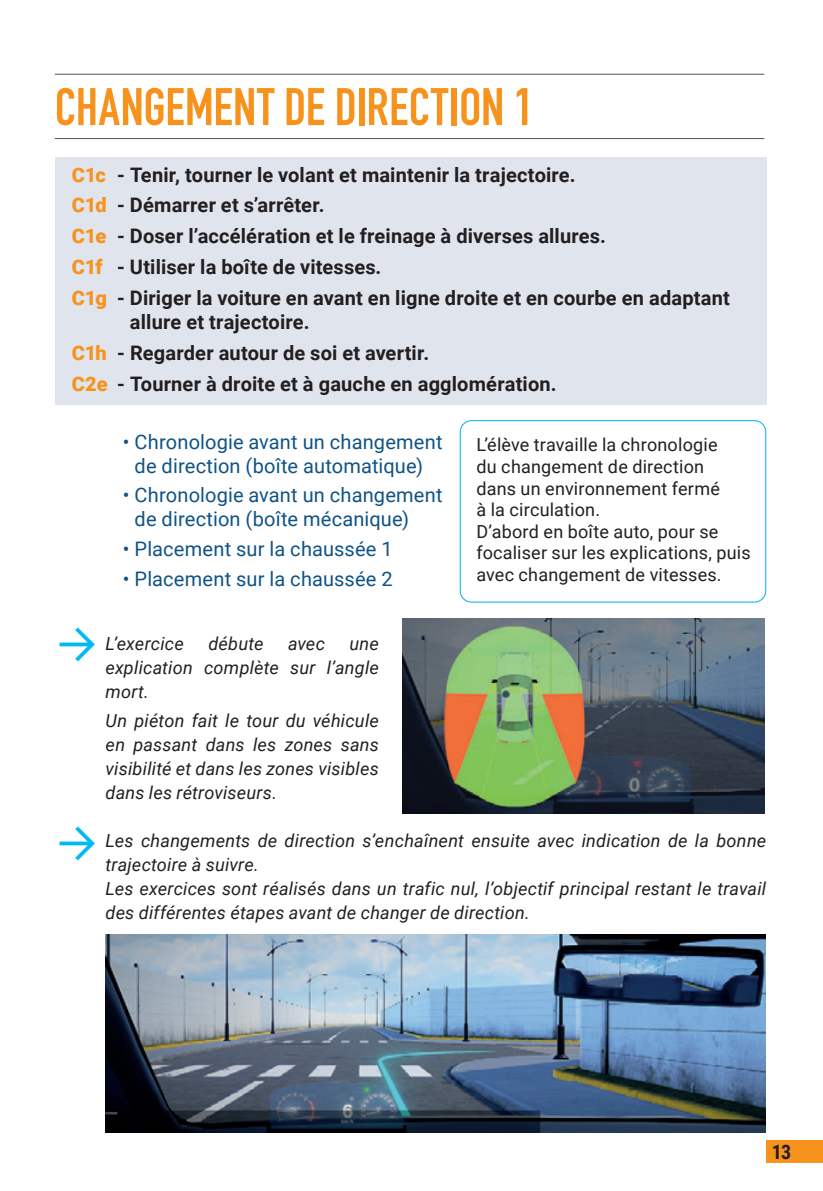
<style>
.page{position:relative;width:823px;height:1191px;background:#fff}
.page>*{position:absolute;margin:0;border:0;box-sizing:border-box;transform-origin:0 0}
.t1{font:700 52px "DIN Condensed";color:#f7931d}
.t2{font:800 48px "DIN2014";color:#00baf1}
.t3{font:700 20px/24px "Roboto";letter-spacing:.01em;color:#231f20}
.t4{font:20px/24px "Roboto";letter-spacing:.005em;color:#0f5386;text-align:center}
.t5{font:700 20px "Roboto Condensed";color:#231f20}
.t6{font:italic 18px/24px "Roboto";letter-spacing:.01em;color:#231f20}
.t7{font:18px/21.6px "Roboto";letter-spacing:.01em;color:#231f20}
.s1{font-weight:900;color:#f7931d}
</style>
<div class="page">
<div style="left:765px;top:1140px;width:57px;height:22px;background:#f7931d"></div>
<div style="left:55px;top:157px;width:710px;height:247px;background:#e0e4ed"></div>
<hr style="left:55px;top:74px;width:708px;height:1px;background:#505357">
<hr style="left:55px;top:138px;width:708px;height:1px;background:#505357">
<img style="left:402px;top:618px;width:362px;height:195px">
<img style="left:105px;top:934px;width:659px;height:198px">
<div style="left:459px;top:420px;width:306px;height:182px;border:1px solid #00aeef;border-radius:11px"></div>
<p class="t1" style="left:55px;top:72px;width:479px">CHANGEMENT DE DIRECTION 1</p>
<p class="t3" style="left:72px;top:162px;width:505px"><span class="s1">C1c</span> - Tenir, tourner le volant et maintenir la trajectoire.</p>
<p class="t3" style="left:72px;top:193px;width:254px"><span class="s1">C1d</span> - Démarrer et s’arrêter.</p>
<p class="t3" style="left:72px;top:223px;width:535px"><span class="s1">C1e</span> - Doser l’accélération et le freinage à diverses allures.</p>
<p class="t3" style="left:72px;top:254px;width:311px"><span class="s1">C1f</span> - Utiliser la boîte de vitesses.</p>
<p class="t3" style="left:130px;top:285px;width:601px;text-indent:-58px"><span class="s1">C1g</span> - Diriger la voiture en avant en ligne droite et en courbe en adaptant allure et trajectoire.</p>
<p class="t3" style="left:72px;top:340px;width:358px"><span class="s1">C1h</span> - Regarder autour de soi et avertir.</p>
<p class="t3" style="left:72px;top:371px;width:486px"><span class="s1">C2e</span> - Tourner à droite et à gauche en agglomération.</p>
<p class="t4" style="left:123px;top:429px;width:321px">• Chronologie avant un changement de direction (boîte automatique)</p>
<p class="t4" style="left:134px;top:482px;width:309px;text-align:left;text-indent:-12px">• Chronologie avant un changement de direction (boîte mécanique)</p>
<p class="t4" style="left:123px;top:536px;width:271px">• Placement sur la chaussée 1</p>
<p class="t4" style="left:123px;top:566px;width:271px">• Placement sur la chaussée 2</p>
<p class="t7" style="left:476px;top:433px;width:245px">L’élève travaille la chronologie du changement de direction dans un environnement fermé à la circulation.</p>
<p class="t7" style="left:476px;top:520px;width:275px">D’abord en boîte auto, pour se focaliser sur les explications, puis avec changement de vitesses.</p>
<p class="t2" style="left:57px;top:609px;width:43px">→</p>
<p class="t2" style="left:57px;top:807px;width:43px">→</p>
<p class="t6" style="left:105px;top:630px;width:80px">L’exercice</p>
<p class="t6" style="left:208px;top:630px;width:57px">débute</p>
<p class="t6" style="left:288px;top:630px;width:38px">avec</p>
<p class="t6" style="left:105px;top:630px;width:274px;text-align:justify;text-indent:244px">une explication complète sur l’angle mort.</p>
<p class="t6" style="left:105px;top:708px;width:274px;text-align:justify">Un piéton fait le tour du véhicule en passant dans les zones sans visibilité et dans les zones visibles dans les rétroviseurs.</p>
<p class="t6" style="left:105px;top:828px;width:661px">Les changements de direction s’enchaînent ensuite avec indication de la bonne trajectoire à suivre.</p>
<p class="t6" style="left:105px;top:876px;width:661px">Les exercices sont réalisés dans un trafic nul, l’objectif principal restant le travail des différentes étapes avant de changer de direction.</p>
<p class="t5" style="left:771px;top:1137px;width:21px">13</p>
</div>
